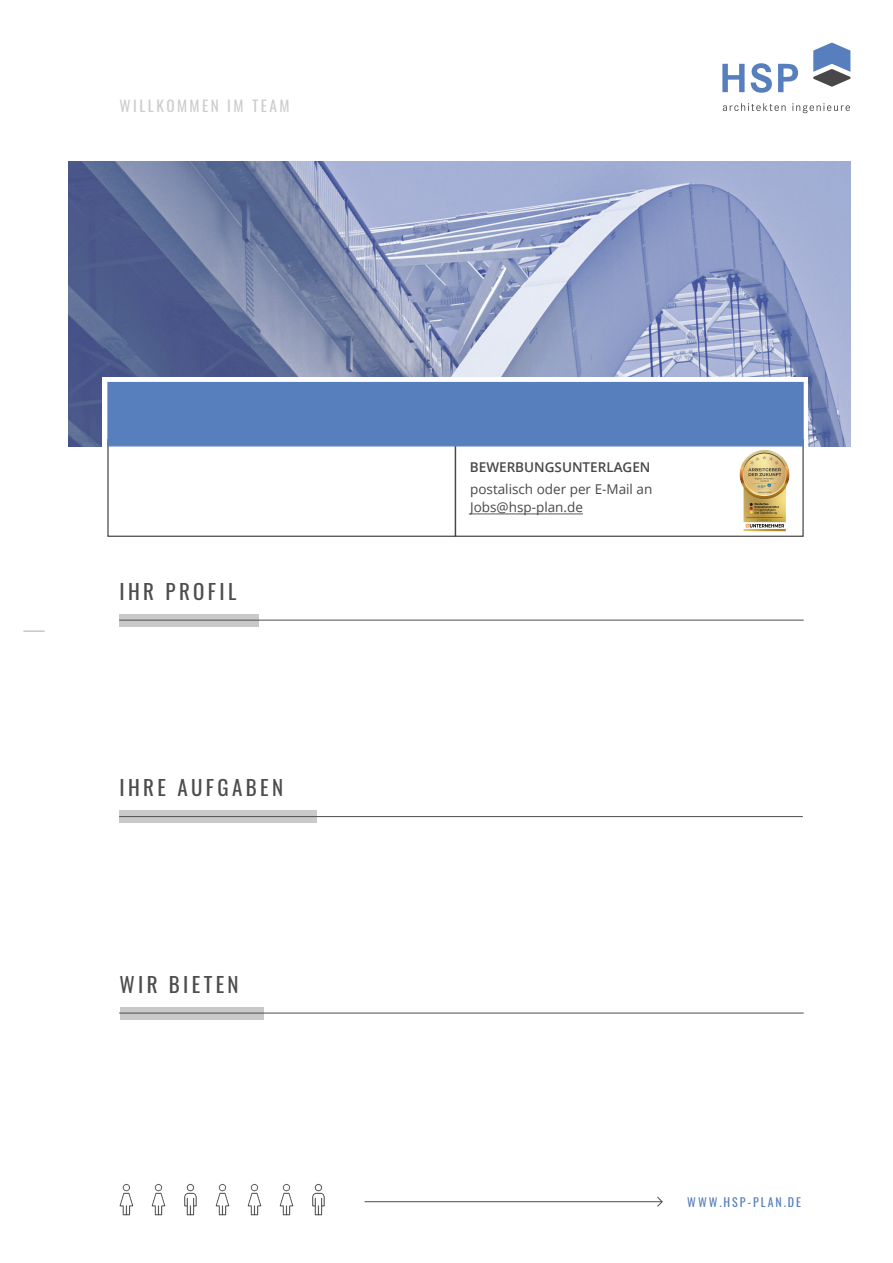
<style>
.page{position:relative;width:893px;height:1263px;background:#fff}
.page>*{position:absolute;margin:0;border:0;box-sizing:border-box;transform-origin:0 0}
.t1{font:21px "Oswald";letter-spacing:.16em;color:#4d4d4d}
.t2{font:15.3px "Oswald";letter-spacing:.16em;color:#cdcdcd}
.t3{font:13.5px/17.2px "Open Sans";color:#484848}
.t4{font:600 13.5px "Open Sans";color:#484848}
.t5{font:12px "Oswald";letter-spacing:.16em;color:#587fbd}
</style>
<div class="page">
<img style="left:68px;top:162px;width:783px;height:284px">
<hr style="left:365px;top:1201px;width:297px;height:1px;background:#4d4d4d">
<svg style="left:656px;top:1196px;width:7px;height:11px"></svg>
<img style="left:119px;top:1183px;width:206px;height:32px">
<div style="left:102px;top:377px;width:706px;height:100px;background:#fff"></div>
<div style="left:120px;top:614px;width:139px;height:12px;background:#c9c9c9"></div>
<hr style="left:119px;top:620px;width:685px;height:1px;background:#4d4d4d">
<svg style="left:107px;top:447px;width:697px;height:90px"></svg>
<div style="left:107px;top:381px;width:697px;height:66px;background:#587fbd"></div>
<div style="left:120px;top:810px;width:197px;height:13px;background:#c9c9c9"></div>
<hr style="left:119px;top:816px;width:684px;height:1px;background:#4d4d4d">
<div style="left:120px;top:1007px;width:144px;height:12px;background:#c9c9c9"></div>
<hr style="left:119px;top:1013px;width:685px;height:1px;background:#4d4d4d">
<svg style="left:813px;top:43px;width:37px;height:44px"></svg>
<svg style="left:722px;top:64px;width:23px;height:28px"></svg>
<svg style="left:751px;top:63px;width:21px;height:30px"></svg>
<svg style="left:778px;top:64px;width:20px;height:28px"></svg>
<svg style="left:723px;top:103px;width:63px;height:8px"></svg>
<svg style="left:792px;top:103px;width:58px;height:10px"></svg>
<svg style="left:23px;top:631px;width:22px;height:1px"></svg>
<hr style="left:470px;top:513px;width:113px;height:1px;background:#484848">
<img style="left:735px;top:449px;width:58px;height:84px">
<p class="t2" style="left:120px;top:92px;width:172px">WILLKOMMEN IM TEAM</p>
<p class="t1" style="left:119px;top:572px;width:118px">IHR PROFIL</p>
<p class="t1" style="left:119px;top:769px;width:165px">IHRE AUFGABEN</p>
<p class="t1" style="left:119px;top:965px;width:121px">WIR BIETEN</p>
<p class="t4" style="left:470px;top:458px;width:182px">BEWERBUNGSUNTERLAGEN</p>
<p class="t3" style="left:470px;top:480px;width:184px">postalisch oder per E-Mail an<br>Jobs@hsp-plan.de</p>
<p class="t5" style="left:687px;top:1191px;width:115px">WWW.HSP-PLAN.DE</p>
</div>
